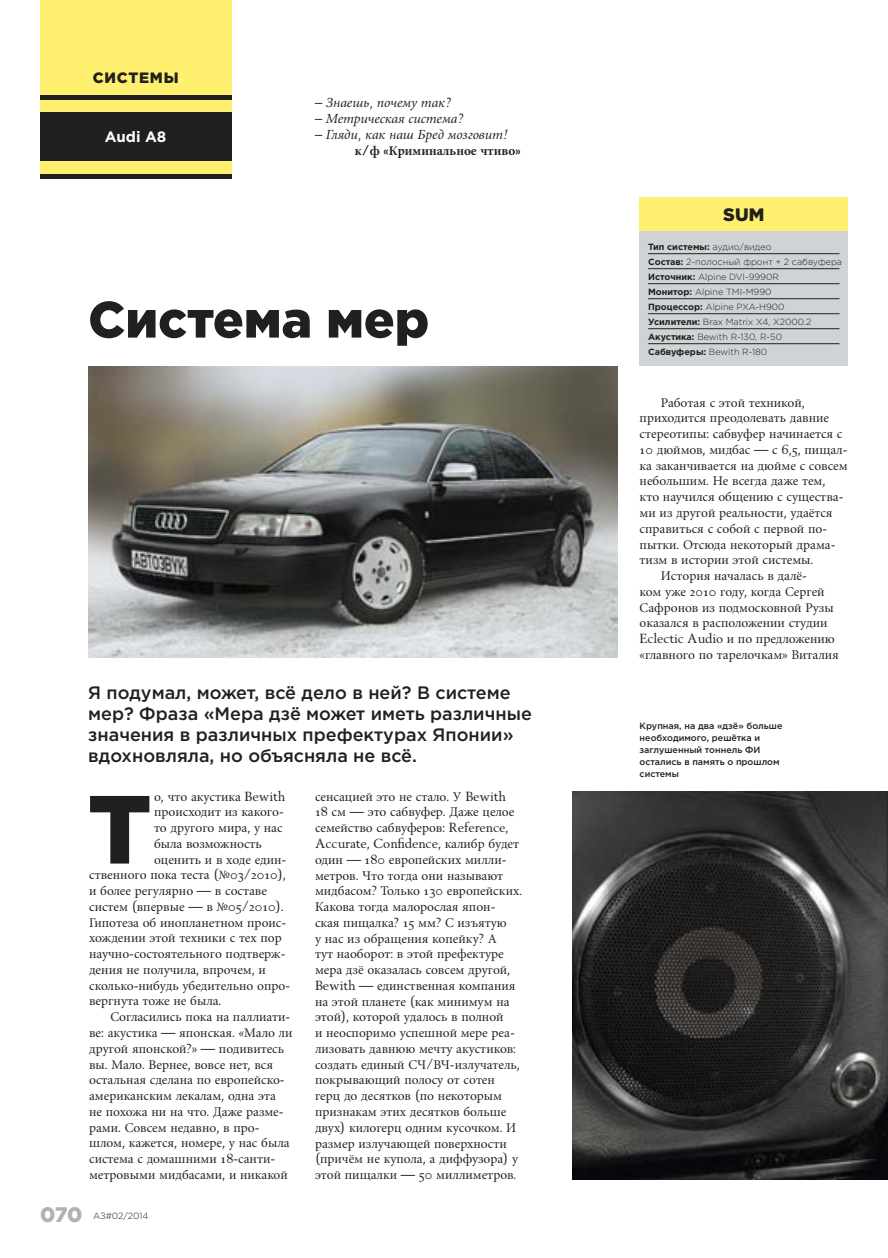
<style>
.page{position:relative;width:888px;height:1258px;background:#fff}
.page>*{position:absolute;margin:0;border:0;box-sizing:border-box;transform-origin:0 0}
.t1{font:900 96.6px "Gotham Pro";color:#20201e}
.t2{font:900 51px "Gotham Pro";color:#20201e}
.t3{font:900 21px "Gotham Pro";color:#b0b1b1}
.t4{font:500 18px/21px "Gotham Pro";color:#20201e}
.t5{font:900 18px "Gotham Pro";color:#20201e}
.t6{font:900 15px "Gotham Pro";letter-spacing:.05em;color:#20201e}
.t7{font:700 15px "Gotham Pro";color:#fff}
.t8{font:14.25px/15.8px "Berling Antiqua";color:#20201e}
.t9{font:italic 14.25px/15.8px "Berling Antiqua";color:#20201e}
.t10{font:300 9px/15px "Gotham Pro";color:#20201e}
.t11{font:500 9px/12px "Gotham Pro";color:#20201e}
.s1{font-style:normal}
.s2{font-weight:700;font-style:normal}
.s3{font-weight:700}
</style>
<div class="page">
<div style="left:40px;top:0;width:191px;height:112px;background:#fff16f"></div>
<div style="left:40px;top:95px;width:191px;height:5px;background:#20201e"></div>
<div style="left:40px;top:112px;width:191px;height:49px;background:#20201e"></div>
<div style="left:40px;top:161px;width:191px;height:13px;background:#fff16f"></div>
<hr style="left:40px;top:174px;width:191px;height:4px;background:#20201e">
<div style="left:640px;top:197px;width:208px;height:35px;background:#fff16f"></div>
<div style="left:640px;top:231px;width:208px;height:135px;background:#d0d3d5"></div>
<hr style="left:648px;top:253px;width:191px;height:1px;background:#20201e">
<hr style="left:648px;top:268px;width:191px;height:1px;background:#20201e">
<hr style="left:648px;top:283px;width:191px;height:1px;background:#20201e">
<hr style="left:648px;top:298px;width:191px;height:1px;background:#20201e">
<hr style="left:648px;top:313px;width:191px;height:1px;background:#20201e">
<hr style="left:648px;top:328px;width:191px;height:1px;background:#20201e">
<hr style="left:648px;top:343px;width:191px;height:1px;background:#20201e">
<img style="left:573px;top:792px;width:315px;height:388px">
<img style="left:88px;top:366px;width:530px;height:292px">
<p class="t6" style="left:93px;top:69px;width:87px">СИСТЕМЫ</p>
<p class="t7" style="left:105px;top:128px;width:63px">Audi A8</p>
<p class="t9" style="left:315px;top:95px;width:137px"><span class="s1">–</span> Знаешь, почему так?</p>
<p class="t9" style="left:315px;top:110px;width:149px"><span class="s1">–</span> Метрическая система?</p>
<p class="t9" style="left:355px;top:126px;width:167px;text-indent:-40px"><span class="s1">–</span> Гляди, как наш Бред мозговит! <span class="s2">к/ф «Криминальное чтиво»</span></p>
<p class="t2" style="left:88px;top:290px;width:342px">Система мер</p>
<p class="t4" style="left:88px;top:681px;width:445px">Я подумал, может, всё дело в ней? В системе мер? Фраза «Мера дзё может иметь различные значения в различных префектурах Японии» вдохновляла, но объясняла не всё.</p>
<p class="t1" style="left:88px;top:773px;width:65px">Т</p>
<p class="t8" style="left:154px;top:788px;width:133px">о, что акустика Bewith</p>
<p class="t8" style="left:154px;top:804px;width:131px">происходит из какого-</p>
<p class="t8" style="left:154px;top:819px;width:130px">то другого мира, у нас</p>
<p class="t8" style="left:154px;top:835px;width:109px">была возможность</p>
<p class="t8" style="left:154px;top:851px;width:134px">оценить и в ходе един-</p>
<p class="t8" style="left:89px;top:867px;width:198px">ственного пока теста (№03/2010),</p>
<p class="t8" style="left:89px;top:883px;width:179px">и более регулярно — в составе</p>
<p class="t8" style="left:89px;top:898px;width:196px">систем (впервые — в №05/2010).</p>
<p class="t8" style="left:89px;top:914px;width:199px">Гипотеза об инопланетном проис-</p>
<p class="t8" style="left:89px;top:930px;width:194px">хождении этой техники с тех пор</p>
<p class="t8" style="left:89px;top:946px;width:198px">научно-состоятельного подтверж-</p>
<p class="t8" style="left:89px;top:961px;width:178px">дения не получила, впрочем, и</p>
<p class="t8" style="left:89px;top:977px;width:202px">сколько-нибудь убедительно опро-</p>
<p class="t8" style="left:89px;top:993px;width:134px">вергнута тоже не была.</p>
<p class="t8" style="left:110px;top:1009px;width:181px">Согласились пока на паллиати-</p>
<p class="t8" style="left:89px;top:1024px;width:205px">ве: акустика — японская. «Мало ли</p>
<p class="t8" style="left:89px;top:1040px;width:197px">другой японской?» — подивитесь</p>
<p class="t8" style="left:89px;top:1056px;width:185px">вы. Мало. Вернее, вовсе нет, вся</p>
<p class="t8" style="left:89px;top:1072px;width:197px">остальная сделана по европейско-</p>
<p class="t8" style="left:89px;top:1087px;width:188px">американским лекалам, одна эта</p>
<p class="t8" style="left:89px;top:1103px;width:196px">не похожа ни на что. Даже разме-</p>
<p class="t8" style="left:89px;top:1119px;width:172px">рами. Совсем недавно, в про-</p>
<p class="t8" style="left:89px;top:1135px;width:202px">шлом, кажется, номере, у нас была</p>
<p class="t8" style="left:89px;top:1150px;width:188px">система с домашними 18-санти-</p>
<p class="t8" style="left:89px;top:1166px;width:200px">метровыми мидбасами, и никакой</p>
<p class="t3" style="left:40px;top:1202px;width:44px">070</p>
<p class="t10" style="left:93px;top:1208px;width:57px">АЗ#02/2014</p>
<p class="t8" style="left:315px;top:788px;width:209px">сенсацией это не стало. У Bewith<br>18 см — это сабвуфер. Даже целое семейство сабвуферов: Reference,<br>Accurate, Confidence, калибр будет один — 180 европейских милли&shy;метров. Что тогда они называют мидбасом? Только 130 европейских.<br>Какова тогда малорослая япон&shy;ская пищалка? 15 мм? С изъятую<br>у нас из обращения копейку? А<br>тут наоборот: в этой префектуре мера дзё оказалась совсем другой,<br>Bewith — единственная компания на этой планете (как минимум на этой), которой удалось в полной<br>и неоспоримо успешной мере реа&shy;лизовать давнюю мечту акустиков: создать единый СЧ/ВЧ-излучатель, покрывающий полосу от сотен герц до десятков (по некоторым признакам этих десятков больше двух) килогерц одним кусочком. И размер излучающей поверхности (причём не купола, а диффузора) у этой пищалки — 50 миллиметров.</p>
<p class="t5" style="left:723px;top:204px;width:43px">SUM</p>
<p class="t10" style="left:648px;top:239px;width:195px"><span class="s3">Тип системы:</span> аудио/видео<br><span class="s3">Состав:</span> 2-полосный фронт + 2 сабвуфера<br><span class="s3">Источник:</span> Alpine DVI-9990R<br><span class="s3">Монитор:</span> Alpine TMI-M990<br><span class="s3">Процессор:</span> Alpine PXA-H900<br><span class="s3">Усилители:</span> Brax Matrix X4, X2000.2<br><span class="s3">Акустика:</span> Bewith R-130, R-50</p>
<p class="t10" style="left:648px;top:344px;width:121px"><span class="s3">Сабвуферы:</span> Bewith R-180</p>
<p class="t8" style="left:661px;top:394px;width:146px">Работая с этой техникой,</p>
<p class="t8" style="left:640px;top:410px;width:191px">приходится преодолевать давние</p>
<p class="t8" style="left:640px;top:426px;width:204px">стереотипы: сабвуфер начинается с</p>
<p class="t8" style="left:640px;top:441px;width:209px">10 дюймов, мидбас — с 6,5, пищал-</p>
<p class="t8" style="left:640px;top:457px;width:210px">ка заканчивается на дюйме с совсем</p>
<p class="t8" style="left:640px;top:473px;width:187px">небольшим. Не всегда даже тем,</p>
<p class="t8" style="left:640px;top:489px;width:205px">кто научился общению с существа-</p>
<p class="t8" style="left:640px;top:504px;width:194px">ми из другой реальности, удаётся</p>
<p class="t8" style="left:640px;top:520px;width:189px">справиться с собой с первой по-</p>
<p class="t8" style="left:640px;top:536px;width:197px">пытки. Отсюда некоторый драма-</p>
<p class="t8" style="left:640px;top:552px;width:175px">тизм в истории этой системы.</p>
<p class="t8" style="left:661px;top:567px;width:147px">История началась в далё-</p>
<p class="t8" style="left:640px;top:583px;width:187px">ком уже 2010 году, когда Сергей</p>
<p class="t8" style="left:640px;top:599px;width:196px">Сафронов из подмосковной Рузы</p>
<p class="t8" style="left:640px;top:615px;width:190px">оказался в расположении студии</p>
<p class="t8" style="left:640px;top:631px;width:197px">Eclectic Audio и по предложению</p>
<p class="t8" style="left:640px;top:646px;width:201px">«главного по тарелочкам» Виталия</p>
<p class="t11" style="left:640px;top:719px;width:144px">Крупная, на два «дзё» больше необходимого, решётка и заглушенный тоннель ФИ остались в память о прошлом системы</p>
</div>
